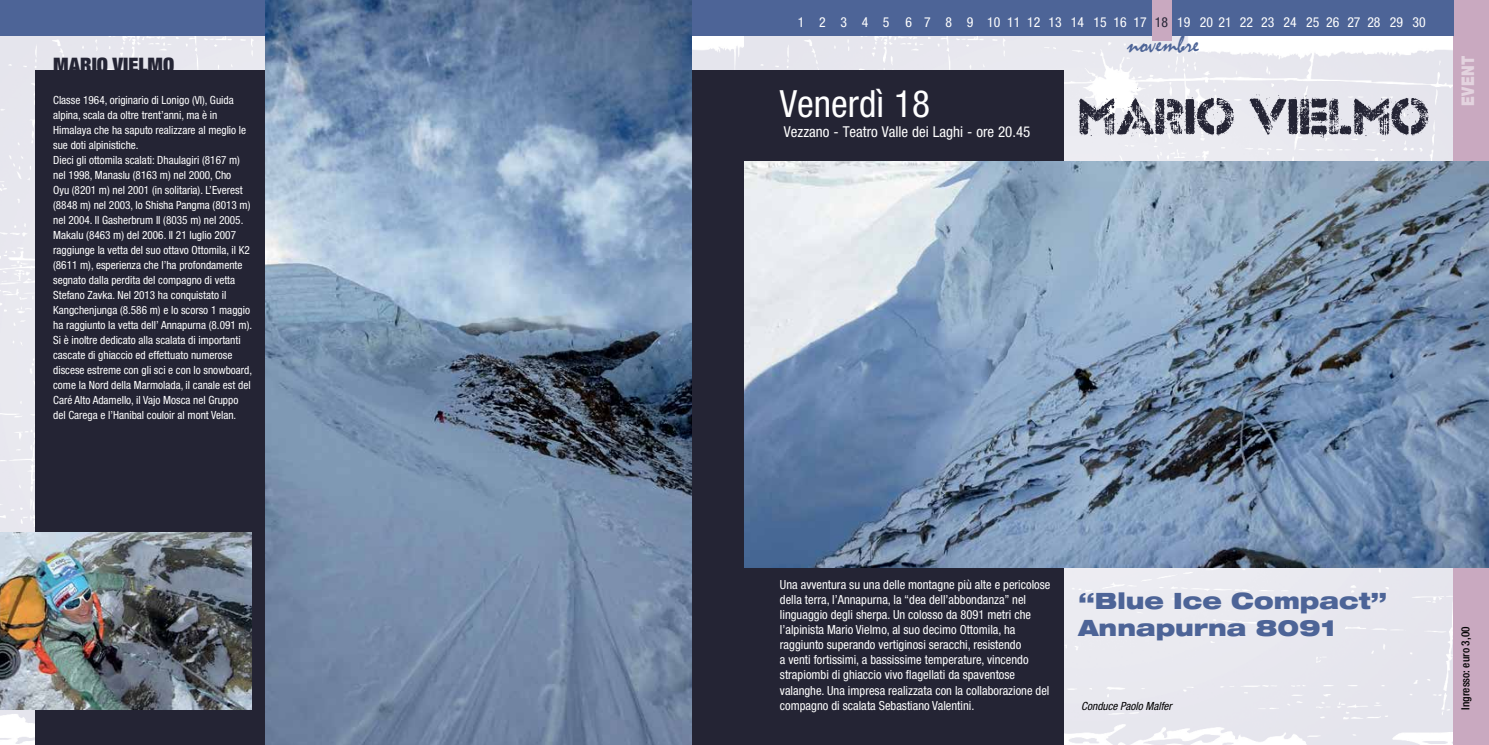
<style>
.page{position:relative;width:1489px;height:745px;background:#fff}
.page>*{position:absolute;margin:0;border:0;box-sizing:border-box;transform-origin:0 0}
.t1{font:50px "Dock 51";letter-spacing:.02em;color:#242434}
.t2{font:condensed 37.5px "Helvetica Neue";color:#fff}
.t3{font:25px "Mistral";color:#4d6497}
.t4{font:900 expanded 22.5px/27px "Helvetica Neue";color:#4d6497}
.t5{font:900 expanded 20px "Helvetica Neue";color:#242434}
.t6{font:900 17.5px "Helvetica Neue";color:#fff;scale:.8 1}
.t7{font:condensed 15px "Helvetica Neue";color:#fff}
.t8{font:condensed 13.75px "Helvetica Neue";color:#fff}
.t9{font:condensed 12.5px/15px "Helvetica Neue";color:#fff}
.t10{font:condensed 11.25px/15px "Helvetica Neue";color:#fff}
.t11{font:italic condensed 11.25px "Helvetica Neue";color:#000}
.t12{font:500 condensed 11.25px "Helvetica Neue";color:#000}
.s1{color:#242434}
</style>
<div class="page">
<img style="left:0;top:35px;width:1453px;height:709px">
<div style="left:1453px;top:0;width:35px;height:744px;background:#c9a9c0"></div>
<div style="left:35px;top:71px;width:1028px;height:673px;background:#242434"></div>
<div style="left:0;top:0;width:1453px;height:35px;background:#4d6497"></div>
<div style="left:1152px;top:0;width:19px;height:41px;background:#c9a9c0"></div>
<img style="left:744px;top:162px;width:744px;height:405px">
<img style="left:266px;top:0;width:425px;height:744px">
<img style="left:0;top:531px;width:252px;height:178px">
<h3 class="t5" style="left:53px;top:52px;width:123px">MARIO VIELMO</h3>
<p class="t10" style="left:53px;top:92px;width:200px">Classe 1964, originario di Lonigo (VI), Guida alpina, scala da oltre trent’anni, ma è in Himalaya che ha saputo realizzare al meglio le sue doti alpinistiche.<br>Dieci gli ottomila scalati: Dhaulagiri (8167 m) nel 1998, Manaslu (8163 m) nel 2000, Cho<br>Oyu (8201 m) nel 2001 (in solitaria). L’Everest (8848 m) nel 2003, lo Shisha Pangma (8013 m) nel 2004. Il Gasherbrum II (8035 m) nel 2005.<br>Makalu (8463 m) del 2006. Il 21 luglio 2007 raggiunge la vetta del suo ottavo Ottomila, il K2 (8611 m), esperienza che l’ha profondamente segnato dalla perdita del compagno di vetta Stefano Zavka. Nel 2013 ha conquistato il Kangchenjunga (8.586 m) e lo scorso 1 maggio ha raggiunto la vetta dell’ Annapurna (8.091 m).<br>Si è inoltre dedicato alla scalata di importanti cascate di ghiaccio ed effettuato numerose discese estreme con gli sci e con lo snowboard, come la Nord della Marmolada, il canale est del Caré Alto Adamello, il Vajo Mosca nel Gruppo del Carega e l’Hanibal couloir al mont Velan.</p>
<p class="t8" style="left:797px;top:14px;width:629px">1 2 3 4 5 6 7 8 9 10111213 14 151617<span class="s1">18</span> 19 20212223 24 25262728 29 30</p>
<h2 class="t2" style="left:780px;top:82px;width:151px">Venerdì 18</h2>
<h3 class="t7" style="left:783px;top:123px;width:248px">Vezzano - Teatro Valle dei Laghi - ore 20.45</h3>
<h3 class="t3" style="left:1127px;top:30px;width:73px">novembre</h3>
<h1 class="t1" style="left:1078px;top:88px;width:352px">MARIO VIELMO</h1>
<h3 class="t6" style="left:1457px;top:106px;width:64px;rotate:-90deg">event</h3>
<p class="t9" style="left:780px;top:577px;width:272px">Una avventura su una delle montagne più alte e pericolose della terra, l’Annapurna, la “dea dell’abbondanza” nel linguaggio degli sherpa. Un colosso da 8091 metri che l’alpinista Mario Vielmo, al suo decimo Ottomila, ha raggiunto superando vertiginosi seracchi, resistendo<br>a venti fortissimi, a bassissime temperature, vincendo strapiombi di ghiaccio vivo flagellati da spaventose valanghe. Una impresa realizzata con la collaborazione del compagno di scalata Sebastiano Valentini.</p>
<h3 class="t4" style="left:1078px;top:586px;width:310px">“Blue Ice Compact”<br>Annapurna 8091</h3>
<p class="t11" style="left:1081px;top:698px;width:92px">Conduce Paolo Malfer</p>
<p class="t12" style="left:1458px;top:709px;width:84px;rotate:-90deg">Ingresso: euro 3,00</p>
</div>
